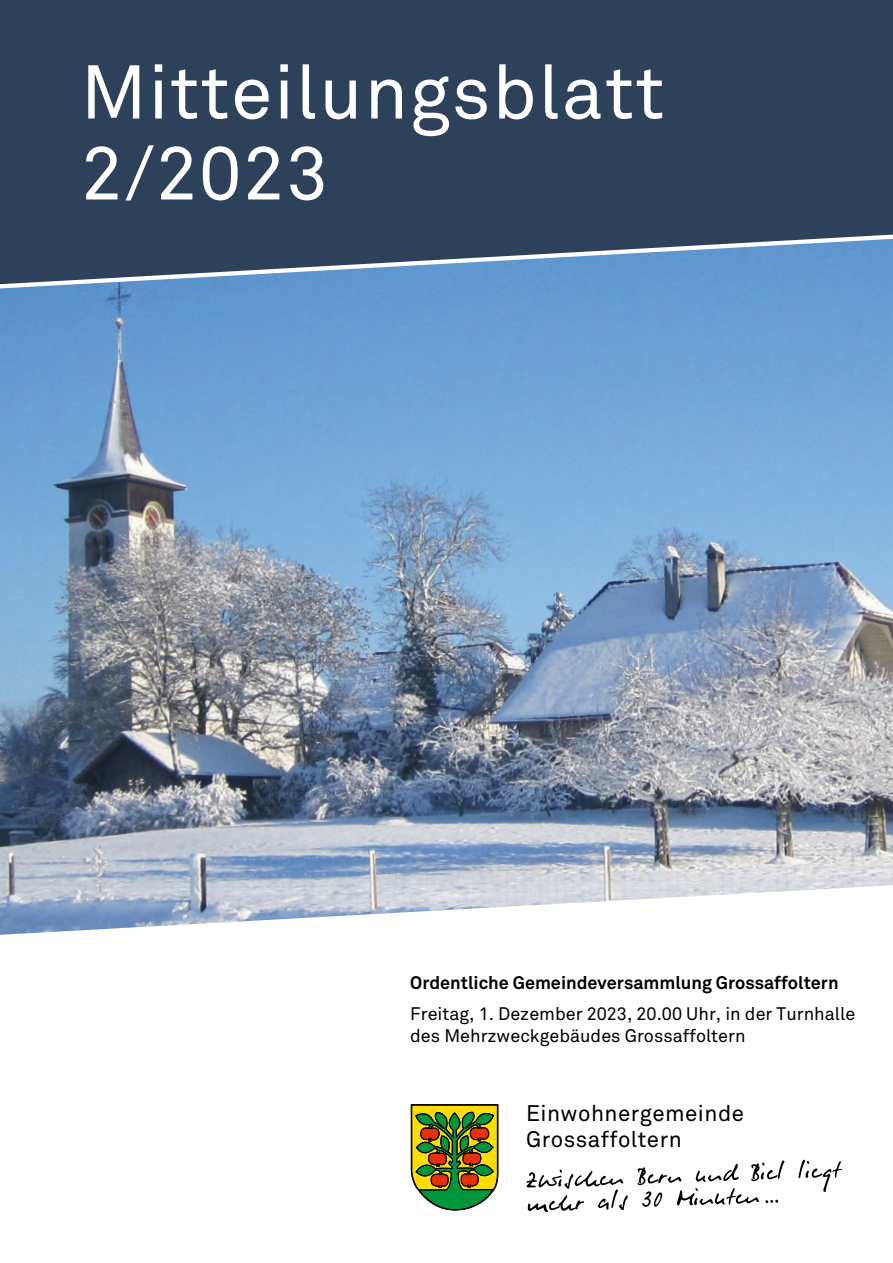
<style>
.page{position:relative;width:893px;height:1263px;background:#fff}
.page>*{position:absolute;margin:0;border:0;box-sizing:border-box;transform-origin:0 0}
.t1{font:75px/81px "Akkurat";letter-spacing:.02em;color:#fff}
.t2{font:22.35px/26.1px "Akkurat";letter-spacing:.02em;color:#000}
.t3{font:18px/22.5px "Akkurat";color:#000}
.t4{font:700 18px "Akkurat";color:#000}
</style>
<div class="page">
<div style="left:0;top:0;width:893px;height:239px;background:#2e415a"></div>
<img style="left:0;top:239px;width:893px;height:696px">
<svg style="left:526px;top:1159px;width:316px;height:53px"></svg>
<svg style="left:410px;top:1104px;width:89px;height:107px;background:#7d8929"></svg>
<h1 class="t1" style="left:81px;top:54px;width:585px">Mitteilungsblatt<br>2/2023</h1>
<p class="t4" style="left:410px;top:971px;width:430px">Ordentliche Gemeindeversammlung Grossaffoltern</p>
<p class="t3" style="left:410px;top:1002px;width:446px">Freitag, 1. Dezember 2023, 20.00 Uhr, in der Turnhalle des Mehrzweckgebäudes Grossaffoltern</p>
<p class="t2" style="left:526px;top:1101px;width:219px">Einwohnergemeinde<br>Grossaffoltern</p>
</div>
